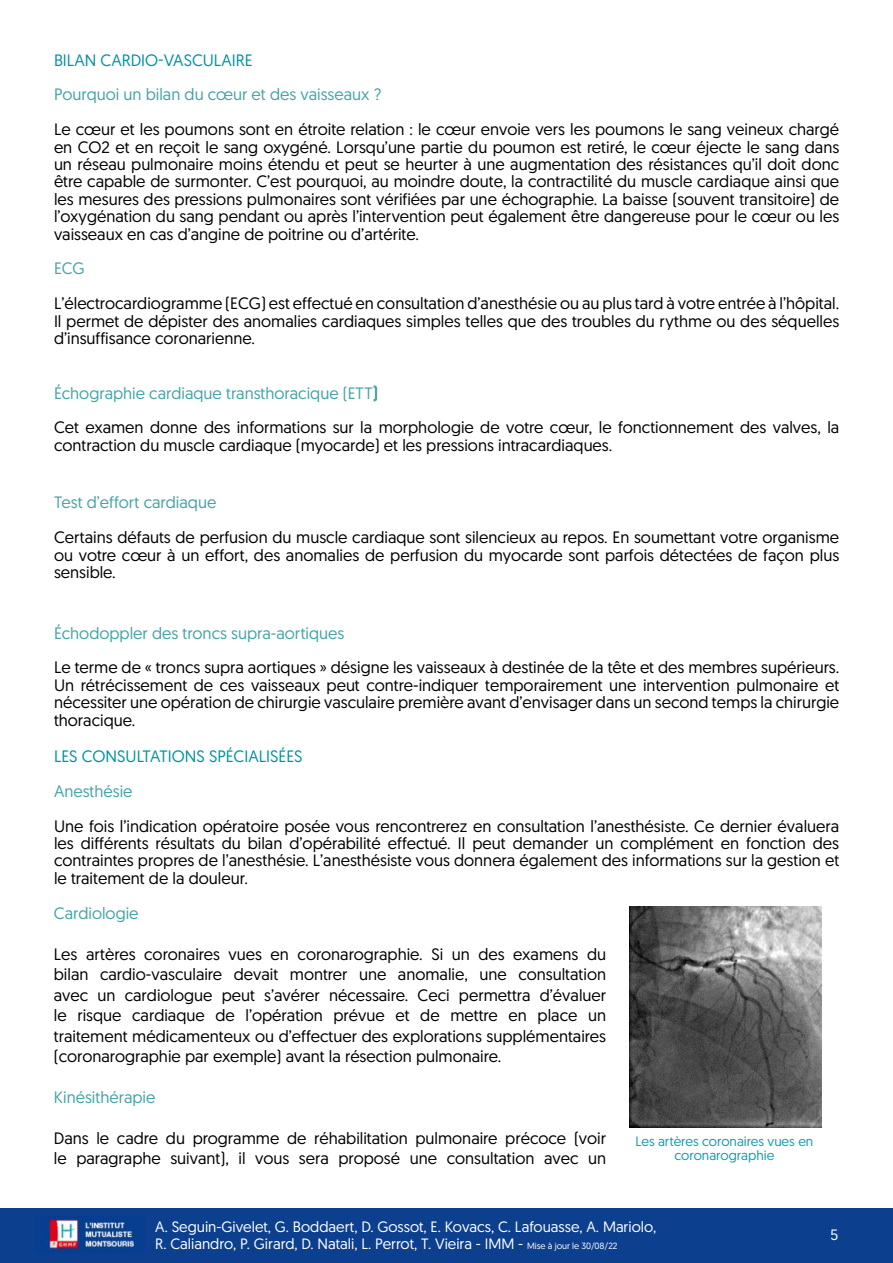
<style>
.page{position:relative;width:893px;height:1263px;background:#fff}
.page>*{position:absolute;margin:0;border:0;box-sizing:border-box;transform-origin:0 0}
.t1{font:16.5px/17.4px "Geomanist";color:#000;text-align:justify}
.t2{font:16.5px "Geomanist";color:#45a4a6}
.t3{font:16.5px "Geomanist";color:#0093a4}
.t4{font:15px/17.4px "Geomanist";color:#fff}
.t5{font:13.5px/14.4px "Geomanist";color:#109caf;text-align:center}
.s1{font-size:9px}
</style>
<div class="page">
<div style="left:0;top:1209px;width:893px;height:54px;background:#0c3f8e"></div>
<img style="left:46px;top:1216px;width:90px;height:34px">
<img style="left:629px;top:907px;width:192px;height:220px">
<p class="t3" style="left:54px;top:49px;width:200px">BILAN CARDIO-VASCULAIRE</p>
<p class="t2" style="left:54px;top:84px;width:329px">Pourquoi un bilan du cœur et des vaisseaux ?</p>
<p class="t1" style="left:54px;top:120px;width:787px">Le cœur et les poumons sont en étroite relation : le cœur envoie vers les poumons le sang veineux chargé en CO2 et en reçoit le sang oxygéné. Lorsqu’une partie du poumon est retiré, le cœur éjecte le sang dans un réseau pulmonaire moins étendu et peut se heurter à une augmentation des résistances qu’il doit donc être capable de surmonter. C’est pourquoi, au moindre doute, la contractilité du muscle cardiaque ainsi que les mesures des pressions pulmonaires sont vérifiées par une échographie. La baisse (souvent transitoire) de l’oxygénation du sang pendant ou après l’intervention peut également être dangereuse pour le cœur ou les vaisseaux en cas d’angine de poitrine ou d’artérite.</p>
<p class="t2" style="left:54px;top:258px;width:32px">ECG</p>
<p class="t1" style="left:54px;top:294px;width:787px">L’électrocardiogramme (ECG) est effectué en consultation d’anesthésie ou au plus tard à votre entrée à l’hôpital.<br>Il permet de dépister des anomalies cardiaques simples telles que des troubles du rythme ou des séquelles d’insuffisance coronarienne.</p>
<p class="t2" style="left:54px;top:382px;width:325px">Échographie cardiaque transthoracique (ETT)</p>
<p class="t1" style="left:54px;top:418px;width:787px">Cet examen donne des informations sur la morphologie de votre cœur, le fonctionnement des valves, la contraction du muscle cardiaque (myocarde) et les pressions intracardiaques.</p>
<p class="t2" style="left:54px;top:492px;width:164px">Test d’effort cardiaque</p>
<p class="t1" style="left:54px;top:528px;width:787px">Certains défauts de perfusion du muscle cardiaque sont silencieux au repos. En soumettant votre organisme ou votre cœur à un effort, des anomalies de perfusion du myocarde sont parfois détectées de façon plus sensible.</p>
<p class="t2" style="left:54px;top:622px;width:292px">Échodoppler des troncs supra-aortiques</p>
<p class="t1" style="left:54px;top:658px;width:787px">Le terme de « troncs supra aortiques » désigne les vaisseaux à destinée de la tête et des membres supérieurs.<br>Un rétrécissement de ces vaisseaux peut contre-indiquer temporairement une intervention pulmonaire et nécessiter une opération de chirurgie vasculaire première avant d’envisager dans un second temps la chirurgie thoracique.</p>
<p class="t3" style="left:54px;top:745px;width:250px">LES CONSULTATIONS SPÉCIALISÉES</p>
<p class="t2" style="left:54px;top:780px;width:80px">Anesthésie</p>
<p class="t1" style="left:54px;top:816px;width:787px">Une fois l’indication opératoire posée vous rencontrerez en consultation l’anesthésiste. Ce dernier évaluera les différents résultats du bilan d’opérabilité effectué. Il peut demander un complément en fonction des contraintes propres de l’anesthésie. L’anesthésiste vous donnera également des informations sur la gestion et le traitement de la douleur.</p>
<p class="t2" style="left:54px;top:903px;width:86px">Cardiologie</p>
<p class="t1" style="left:54px;top:943px;width:554px;line-height:20.4px">Les artères coronaires vues en coronarographie. Si un des examens du bilan cardio-vasculaire devait montrer une anomalie, une consultation avec un cardiologue peut s’avérer nécessaire. Ceci permettra d’évaluer le risque cardiaque de l’opération prévue et de mettre en place un traitement médicamenteux ou d’effectuer des explorations supplémentaires (coronarographie par exemple) avant la résection pulmonaire.</p>
<p class="t2" style="left:54px;top:1086px;width:103px">Kinésithérapie</p>
<p class="t1" style="left:54px;top:1127px;width:554px;line-height:20.4px">Dans le cadre du programme de réhabilitation pulmonaire précoce (voir le paragraphe suivant), il vous sera proposé une consultation avec un</p>
<p class="t5" style="left:635px;top:1133px;width:180px">Les artères coronaires vues en coronarographie</p>
<p class="t4" style="left:155px;top:1217px;width:503px">A. Seguin-Givelet, G. Boddaert, D. Gossot, E. Kovacs, C. Lafouasse, A. Mariolo,<br>R. Caliandro, P. Girard, D. Natali, L. Perrot, T. Vieira - IMM - <span class="s1">Mise à jour le 30/08/22</span></p>
<p class="t4" style="left:830px;top:1226px;width:9px">5</p>
</div>
